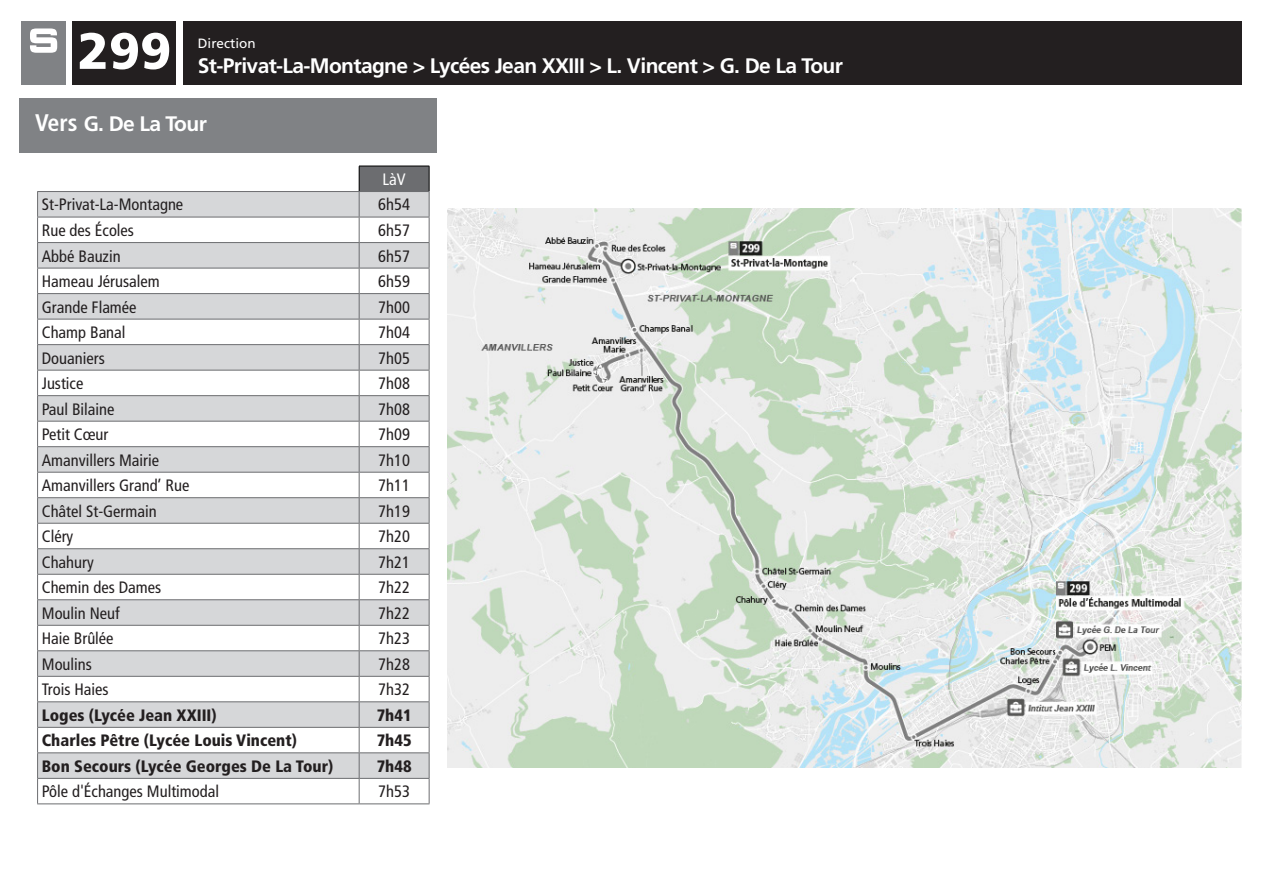
<style>
.page{position:relative;width:1263px;height:893px;background:#fff}
.page>*{position:absolute;margin:0;border:0;box-sizing:border-box;transform-origin:0 0}
._01_ENTETE_numero_li{font:900 51px "Frutiger LT Std";color:#fff}
._01_ENTETE_intitule{font:700 21px "Frutiger LT Std";letter-spacing:-.03em;color:#fff}
._03_TABLEAU_minute{font:700 21px "Frutiger LT Std";letter-spacing:-.03em;color:#fff}
.tableaux_horaires{font:condensed 16.5px "Frutiger LT Std";color:#231f20}
.tableaux_horaires-2{font:900 condensed 16.5px "Frutiger LT Std";color:#231f20}
.tableaux_horaires-3{font:condensed 16.5px "Frutiger LT Std";color:#fff}
._01_ENTETE_intitule-2{font:13.5px "Frutiger LT Std";color:#fff}
.s1{font-stretch:condensed;font-size:24px}
</style>
<div class="page">
<div style="left:73px;top:21px;width:103px;height:64px;background:#231f20"></div>
<div style="left:183px;top:21px;width:1059px;height:64px;background:#231f20"></div>
<div style="left:21px;top:21px;width:45px;height:64px;background:#808285"></div>
<svg style="left:30px;top:28px;width:27px;height:25px"></svg>
<div style="left:359px;top:166px;width:70px;height:26px;background:#6c6d70"></div>
<svg style="left:38px;top:192px;width:391px;height:586px;fill:#d6d7d9"></svg>
<hr style="left:359px;top:166px;width:70px;height:1px;background:#000">
<hr style="left:37px;top:191px;width:322px;height:1px;background:#6c6d70">
<hr style="left:37px;top:217px;width:322px;height:1px;background:#6c6d70">
<hr style="left:359px;top:217px;width:70px;height:1px;background:#6c6d70">
<hr style="left:37px;top:242px;width:322px;height:1px;background:#6c6d70">
<hr style="left:359px;top:242px;width:70px;height:1px;background:#6c6d70">
<hr style="left:37px;top:268px;width:322px;height:1px;background:#6c6d70">
<hr style="left:359px;top:268px;width:70px;height:1px;background:#6c6d70">
<hr style="left:37px;top:293px;width:322px;height:1px;background:#6c6d70">
<hr style="left:359px;top:293px;width:70px;height:1px;background:#6c6d70">
<hr style="left:37px;top:319px;width:322px;height:1px;background:#6c6d70">
<hr style="left:359px;top:319px;width:70px;height:1px;background:#6c6d70">
<hr style="left:37px;top:344px;width:322px;height:1px;background:#6c6d70">
<hr style="left:359px;top:344px;width:70px;height:1px;background:#6c6d70">
<hr style="left:37px;top:370px;width:322px;height:1px;background:#6c6d70">
<hr style="left:359px;top:370px;width:70px;height:1px;background:#6c6d70">
<hr style="left:37px;top:395px;width:322px;height:1px;background:#6c6d70">
<hr style="left:359px;top:395px;width:70px;height:1px;background:#6c6d70">
<hr style="left:37px;top:421px;width:322px;height:1px;background:#6c6d70">
<hr style="left:359px;top:421px;width:70px;height:1px;background:#6c6d70">
<hr style="left:37px;top:446px;width:322px;height:1px;background:#6c6d70">
<hr style="left:359px;top:446px;width:70px;height:1px;background:#6c6d70">
<hr style="left:37px;top:472px;width:322px;height:1px;background:#6c6d70">
<hr style="left:359px;top:472px;width:70px;height:1px;background:#6c6d70">
<hr style="left:37px;top:497px;width:322px;height:1px;background:#6c6d70">
<hr style="left:359px;top:497px;width:70px;height:1px;background:#6c6d70">
<hr style="left:37px;top:778px;width:322px;height:1px;background:#6c6d70">
<hr style="left:359px;top:778px;width:70px;height:1px;background:#6c6d70">
<hr style="left:37px;top:803px;width:322px;height:1px;background:#6c6d70">
<hr style="left:359px;top:803px;width:70px;height:1px;background:#6c6d70">
<hr style="left:37px;top:523px;width:322px;height:1px;background:#6c6d70">
<hr style="left:359px;top:523px;width:70px;height:1px;background:#6c6d70">
<hr style="left:37px;top:548px;width:322px;height:1px;background:#6c6d70">
<hr style="left:359px;top:548px;width:70px;height:1px;background:#6c6d70">
<hr style="left:37px;top:574px;width:322px;height:1px;background:#6c6d70">
<hr style="left:359px;top:574px;width:70px;height:1px;background:#6c6d70">
<hr style="left:37px;top:599px;width:322px;height:1px;background:#6c6d70">
<hr style="left:359px;top:599px;width:70px;height:1px;background:#6c6d70">
<hr style="left:37px;top:625px;width:322px;height:1px;background:#6c6d70">
<hr style="left:359px;top:625px;width:70px;height:1px;background:#6c6d70">
<hr style="left:37px;top:650px;width:322px;height:1px;background:#6c6d70">
<hr style="left:359px;top:650px;width:70px;height:1px;background:#6c6d70">
<hr style="left:37px;top:676px;width:322px;height:1px;background:#6c6d70">
<hr style="left:359px;top:676px;width:70px;height:1px;background:#6c6d70">
<hr style="left:37px;top:701px;width:322px;height:1px;background:#6c6d70">
<hr style="left:359px;top:701px;width:70px;height:1px;background:#6c6d70">
<hr style="left:37px;top:727px;width:322px;height:1px;background:#6c6d70">
<svg style="left:37px;top:192px;width:1px;height:611px"></svg>
<hr style="left:37px;top:752px;width:322px;height:1px;background:#6c6d70">
<hr style="left:359px;top:727px;width:70px;height:1px;background:#6c6d70">
<svg style="left:359px;top:166px;width:1px;height:637px"></svg>
<svg style="left:429px;top:166px;width:1px;height:637px"></svg>
<hr style="left:359px;top:752px;width:70px;height:1px;background:#6c6d70">
<div style="left:19px;top:98px;width:418px;height:55px;background:#808285"></div>
<img style="left:447px;top:208px;width:795px;height:559px">
<p class="_01_ENTETE_numero_li" style="left:78px;top:20px;width:95px">299</p>
<p class="_01_ENTETE_intitule-2" style="left:198px;top:35px;width:59px">Direction</p>
<p class="_01_ENTETE_intitule" style="left:198px;top:53px;width:646px">St-Privat-La-Montagne &gt; Lycées Jean XXIII &gt; L. Vincent &gt; G. De La Tour</p>
<p class="_03_TABLEAU_minute" style="left:35px;top:111px;width:173px"><span class="s1">Vers</span> G. De La Tour</p>
<p class="tableaux_horaires-3" style="left:383px;top:170px;width:25px">LàV</p>
<p class="tableaux_horaires" style="left:42px;top:195px;width:143px">St-Privat-La-Montagne</p>
<p class="tableaux_horaires" style="left:378px;top:195px;width:33px">6h54</p>
<p class="tableaux_horaires" style="left:42px;top:221px;width:94px">Rue des Écoles</p>
<p class="tableaux_horaires" style="left:378px;top:221px;width:33px">6h57</p>
<p class="tableaux_horaires" style="left:42px;top:246px;width:80px">Abbé Bauzin</p>
<p class="tableaux_horaires" style="left:378px;top:246px;width:33px">6h57</p>
<p class="tableaux_horaires" style="left:42px;top:272px;width:119px">Hameau Jérusalem</p>
<p class="tableaux_horaires" style="left:378px;top:272px;width:33px">6h59</p>
<p class="tableaux_horaires" style="left:42px;top:297px;width:96px">Grande Flamée</p>
<p class="tableaux_horaires" style="left:378px;top:297px;width:33px">7h00</p>
<p class="tableaux_horaires" style="left:42px;top:323px;width:85px">Champ Banal</p>
<p class="tableaux_horaires" style="left:378px;top:323px;width:33px">7h04</p>
<p class="tableaux_horaires" style="left:42px;top:348px;width:64px">Douaniers</p>
<p class="tableaux_horaires" style="left:378px;top:348px;width:33px">7h05</p>
<p class="tableaux_horaires" style="left:42px;top:374px;width:43px">Justice</p>
<p class="tableaux_horaires" style="left:378px;top:374px;width:33px">7h08</p>
<p class="tableaux_horaires" style="left:42px;top:399px;width:74px">Paul Bilaine</p>
<p class="tableaux_horaires" style="left:378px;top:399px;width:33px">7h08</p>
<p class="tableaux_horaires" style="left:42px;top:425px;width:68px">Petit Cœur</p>
<p class="tableaux_horaires" style="left:378px;top:425px;width:33px">7h09</p>
<p class="tableaux_horaires" style="left:42px;top:450px;width:119px">Amanvillers Mairie</p>
<p class="tableaux_horaires" style="left:378px;top:450px;width:33px">7h10</p>
<p class="tableaux_horaires" style="left:42px;top:476px;width:149px">Amanvillers Grand’ Rue</p>
<p class="tableaux_horaires" style="left:378px;top:476px;width:33px">7h11</p>
<p class="tableaux_horaires" style="left:42px;top:501px;width:116px">Châtel St-Germain</p>
<p class="tableaux_horaires" style="left:378px;top:501px;width:33px">7h19</p>
<p class="tableaux_horaires" style="left:42px;top:527px;width:33px">Cléry</p>
<p class="tableaux_horaires" style="left:378px;top:527px;width:33px">7h20</p>
<p class="tableaux_horaires" style="left:42px;top:552px;width:53px">Chahury</p>
<p class="tableaux_horaires" style="left:378px;top:552px;width:33px">7h21</p>
<p class="tableaux_horaires" style="left:42px;top:578px;width:121px">Chemin des Dames</p>
<p class="tableaux_horaires" style="left:378px;top:578px;width:33px">7h22</p>
<p class="tableaux_horaires" style="left:42px;top:603px;width:79px">Moulin Neuf</p>
<p class="tableaux_horaires" style="left:378px;top:603px;width:33px">7h22</p>
<p class="tableaux_horaires" style="left:42px;top:629px;width:73px">Haie Brûlée</p>
<p class="tableaux_horaires" style="left:378px;top:629px;width:33px">7h23</p>
<p class="tableaux_horaires" style="left:42px;top:654px;width:52px">Moulins</p>
<p class="tableaux_horaires" style="left:378px;top:654px;width:33px">7h28</p>
<p class="tableaux_horaires" style="left:42px;top:680px;width:68px">Trois Haies</p>
<p class="tableaux_horaires" style="left:378px;top:680px;width:33px">7h32</p>
<p class="tableaux_horaires-2" style="left:42px;top:705px;width:176px">Loges (Lycée Jean XXIII)</p>
<p class="tableaux_horaires-2" style="left:377px;top:705px;width:36px">7h41</p>
<p class="tableaux_horaires-2" style="left:42px;top:731px;width:257px">Charles Pêtre (Lycée Louis Vincent)</p>
<p class="tableaux_horaires-2" style="left:377px;top:731px;width:36px">7h45</p>
<p class="tableaux_horaires-2" style="left:42px;top:756px;width:293px">Bon Secours (Lycée Georges De La Tour)</p>
<p class="tableaux_horaires-2" style="left:377px;top:756px;width:36px">7h48</p>
<p class="tableaux_horaires" style="left:42px;top:782px;width:179px">Pôle d'Échanges Multimodal</p>
<p class="tableaux_horaires" style="left:378px;top:782px;width:33px">7h53</p>
</div>
